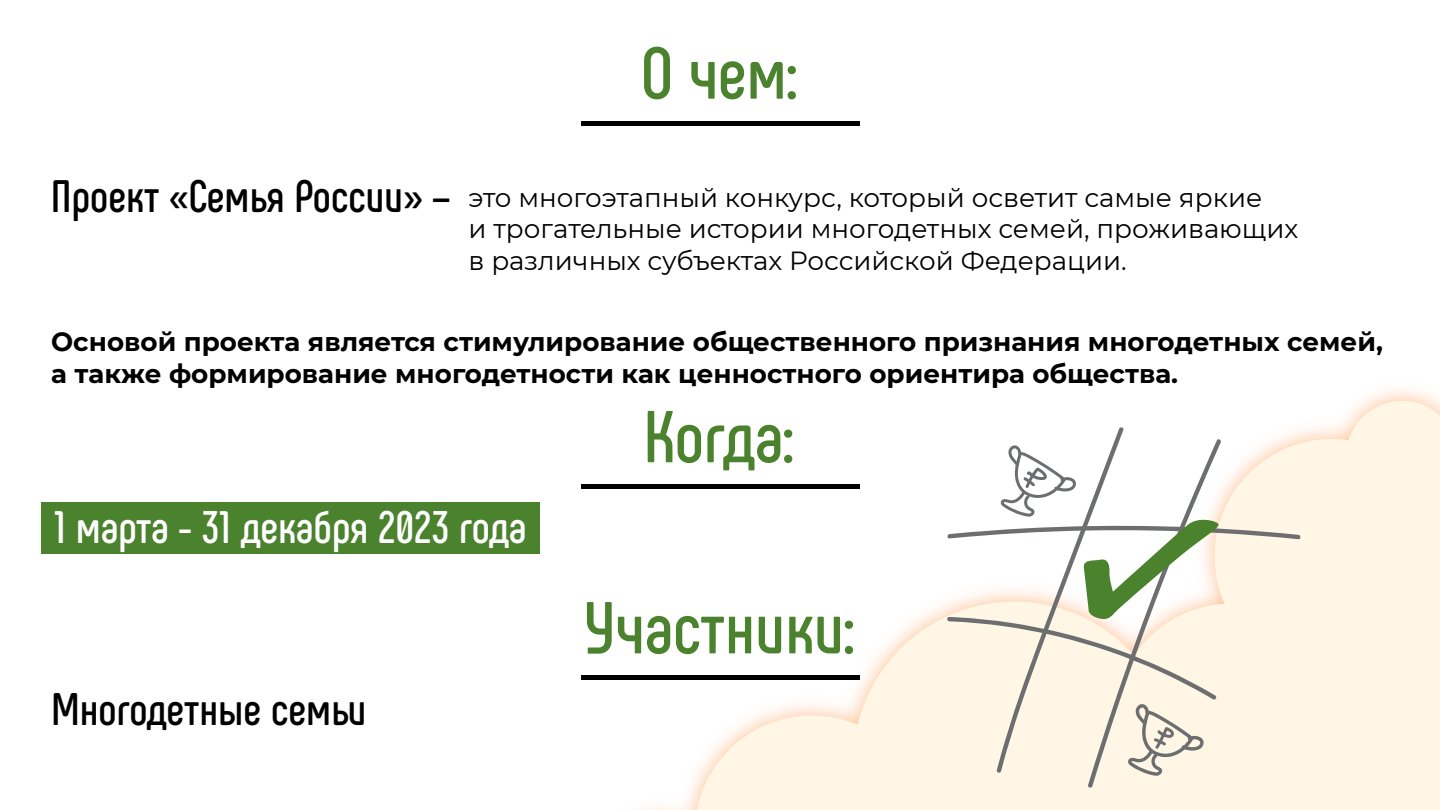
<style>
.page{position:relative;width:1440px;height:810px;background:#fff}
.page>*{position:absolute;margin:0;border:0;box-sizing:border-box;transform-origin:0 0}
.t1{font:700 73.35px "Phenomena";color:#4b822e}
.t2{font:700 45.53px "Phenomena";color:#000}
.t3{font:700 45.53px "Phenomena";color:#fff}
.t4{font:700 26.25px/31.5px "Montserrat";color:#000}
.t5{font:26.25px/31.5px "Montserrat";color:#000}
</style>
<div class="page">
<div style="left:41px;top:502px;width:498px;height:51px;background:#4b822e"></div>
<hr style="left:581px;top:121px;width:278px;height:4px;background:#000">
<svg style="left:606px;top:401px;width:834px;height:409px"></svg>
<img style="left:606px;top:729px;width:21px;height:81px">
<hr style="left:581px;top:676px;width:278px;height:4px;background:#000">
<div style="left:1087px;top:776px;width:135px;height:13px;background:#fff6e5"></div>
<svg style="left:947px;top:426px;width:354px;height:350px"></svg>
<h1 class="t1" style="left:641px;top:29px;width:159px">О чем:</h1>
<h2 class="t2" style="left:51px;top:169px;width:401px">Проект «Семья России» –</h2>
<p class="t5" style="left:469px;top:181px;width:831px">это многоэтапный конкурс, который осветит самые яркие<br>и трогательные истории многодетных семей, проживающих в различных субъектах Российской Федерации.</p>
<p class="t4" style="left:51px;top:325px;width:1333px">Основой проекта является стимулирование общественного признания многодетных семей, а также формирование многодетности как ценностного ориентира общества.</p>
<h2 class="t3" style="left:55px;top:500px;width:474px">1 марта - 31 декабря 2023 года</h2>
<h2 class="t2" style="left:51px;top:682px;width:317px">Многодетные семьи</h2>
<h1 class="t1" style="left:643px;top:392px;width:153px">Когда:</h1>
<h1 class="t1" style="left:585px;top:583px;width:272px">Участники:</h1>
</div>
